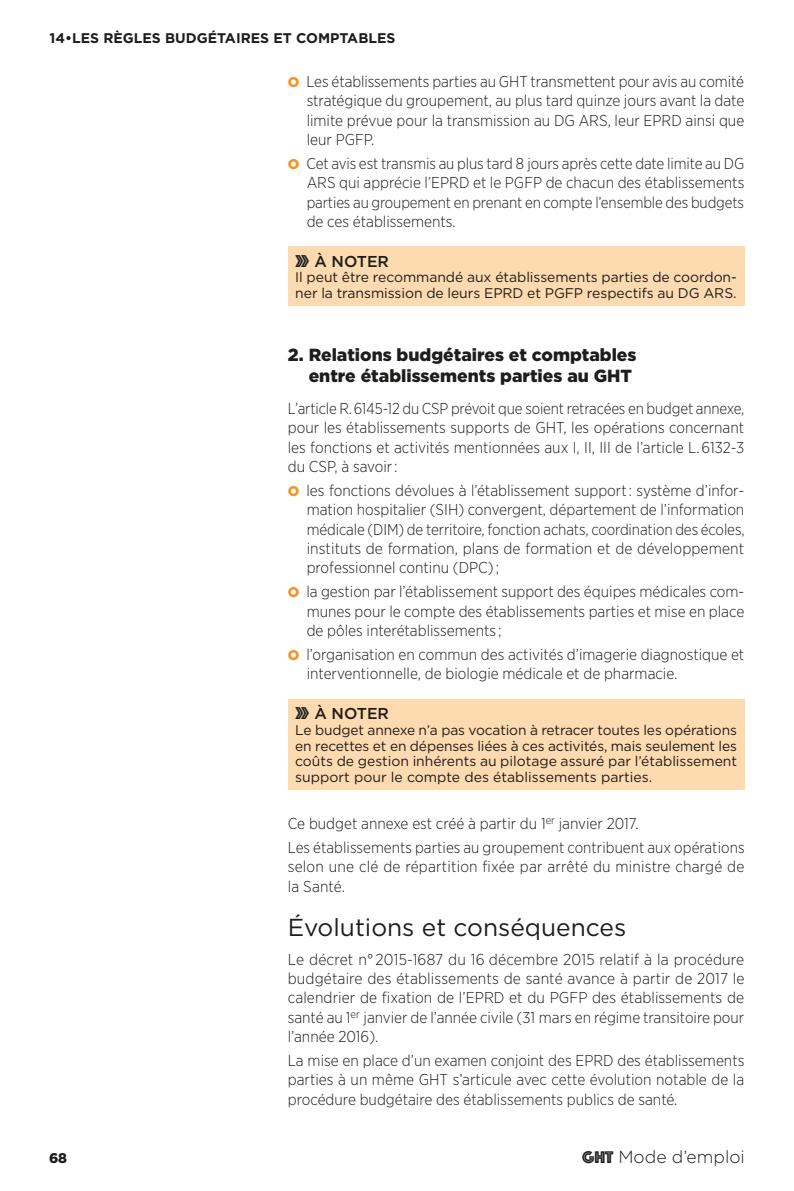
<style>
.page{position:relative;width:794px;height:1191px;background:#fff}
.page>*{position:absolute;margin:0;border:0;box-sizing:border-box;transform-origin:0 0}
.t1{font:24.5px "Gotham";color:#1d1d1b}
.t2{font:900 17.5px/21px "Gotham";color:#1d1d1b;text-align:right}
.t3{font:300 17.5px "Gotham";color:#1d1d1b}
.t4{font:300 15.75px/19.2px "Gotham Narrow";color:#1d1d1b;text-align:justify}
.t5{font:500 15.75px "Gotham";color:#1d1d1b}
.t6{font:14px/15.8px "Gotham";letter-spacing:-.005em;color:#1d1d1b}
.t7{font:700 14px "Gotham";color:#1d1d1b}
.t8{font:900 14px "Gotham";color:#1d1d1b}
.s1{font-family:"Gotham";font-weight:900;font-size:14px;color:#f39426}
.s2{font-family:"Phosphate Inline";font-weight:400;font-size:26.25px}
.s3{font-family:"Phosphate Inline";font-weight:400}
</style>
<div class="page">
<div style="left:288px;top:247px;width:456px;height:59px;background:#fddaaf"></div>
<div style="left:288px;top:699px;width:456px;height:90px;background:#fddaaf"></div>
<p class="t7" style="left:50px;top:29px;width:347px">14•LES RÈGLES BUDGÉTAIRES ET COMPTABLES</p>
<p class="t4" style="left:307px;top:71px;width:439px;text-indent:-19px"><span class="s1">O</span> Les établissements parties au GHT transmettent pour avis au comité stratégique du groupement, au plus tard quinze jours avant la date limite prévue pour la transmission au DG ARS, leur EPRD ainsi que leur PGFP.</p>
<p class="t4" style="left:307px;top:153px;width:439px;text-indent:-19px"><span class="s1">O</span> Cet avis est transmis au plus tard 8 jours après cette date limite au DG ARS qui apprécie l’EPRD et le PGFP de chacun des établissements parties au groupement en prenant en compte l’ensemble des budgets de ces établissements.</p>
<p class="t5" style="left:295px;top:251px;width:95px"><span class="s2">»</span> À NOTER</p>
<p class="t6" style="left:295px;top:269px;width:443px">Il peut être recommandé aux établissements parties de coordon&shy;ner la transmission de leurs EPRD et PGFP respectifs au DG ARS.</p>
<p class="t2" style="left:288px;top:344px;width:350px">2. Relations budgétaires et comptables entre établissements parties au GHT</p>
<p class="t4" style="left:288px;top:398px;width:458px">L’article R. 6145-12 du CSP prévoit que soient retracées en budget annexe, pour les établissements supports de GHT, les opérations concernant les fonctions et activités mentionnées aux I, II, III de l’article L. 6132-3 du CSP, à savoir :</p>
<p class="t4" style="left:307px;top:480px;width:439px;text-indent:-19px"><span class="s1">O</span> les fonctions dévolues à l’établissement support : système d’infor&shy;mation hospitalier (SIH) convergent, département de l’information médicale (DIM) de territoire, fonction achats, coordination des écoles, instituts de formation, plans de formation et de développement professionnel continu (DPC) ;</p>
<p class="t4" style="left:307px;top:582px;width:439px;text-indent:-19px"><span class="s1">O</span> la gestion par l’établissement support des équipes médicales com&shy;munes pour le compte des établissements parties et mise en place de pôles interétablissements ;</p>
<p class="t4" style="left:307px;top:644px;width:439px;text-indent:-19px"><span class="s1">O</span> l’organisation en commun des activités d’imagerie diagnostique et interventionnelle, de biologie médicale et de pharmacie.</p>
<p class="t5" style="left:295px;top:703px;width:95px"><span class="s2">»</span> À NOTER</p>
<p class="t6" style="left:295px;top:722px;width:443px;text-align:justify">Le budget annexe n’a pas vocation à retracer toutes les opérations en recettes et en dépenses liées à ces activités, mais seulement les coûts de gestion inhérents au pilotage assuré par l’établissement support pour le compte des établissements parties.</p>
<p class="t4" style="left:288px;top:810px;width:458px;line-height:24.2px">Ce budget annexe est créé à partir du 1<sup>er</sup> janvier 2017.<br>Les établissements parties au groupement contribuent aux opérations</p>
<p class="t4" style="left:288px;top:856px;width:458px">selon une clé de répartition fixée par arrêté du ministre chargé de la Santé.</p>
<h1 class="t1" style="left:288px;top:911px;width:340px">Évolutions et conséquences</h1>
<p class="t4" style="left:288px;top:949px;width:458px">Le décret n° 2015-1687 du 16 décembre 2015 relatif à la procédure budgétaire des établissements de santé avance à partir de 2017 le calendrier de fixation de l’EPRD et du PGFP des établissements de santé au 1<sup>er</sup> janvier de l’année civile (31 mars en régime transitoire pour l’année 2016).</p>
<p class="t4" style="left:288px;top:1050px;width:458px">La mise en place d’un examen conjoint des EPRD des établissements parties à un même GHT s’articule avec cette évolution notable de la procédure budgétaire des établissements publics de santé.</p>
<p class="t8" style="left:49px;top:1148px;width:20px">68</p>
<p class="t3" style="left:582px;top:1145px;width:164px"><span class="s3">GHT</span> Mode d’emploi</p>
</div>
